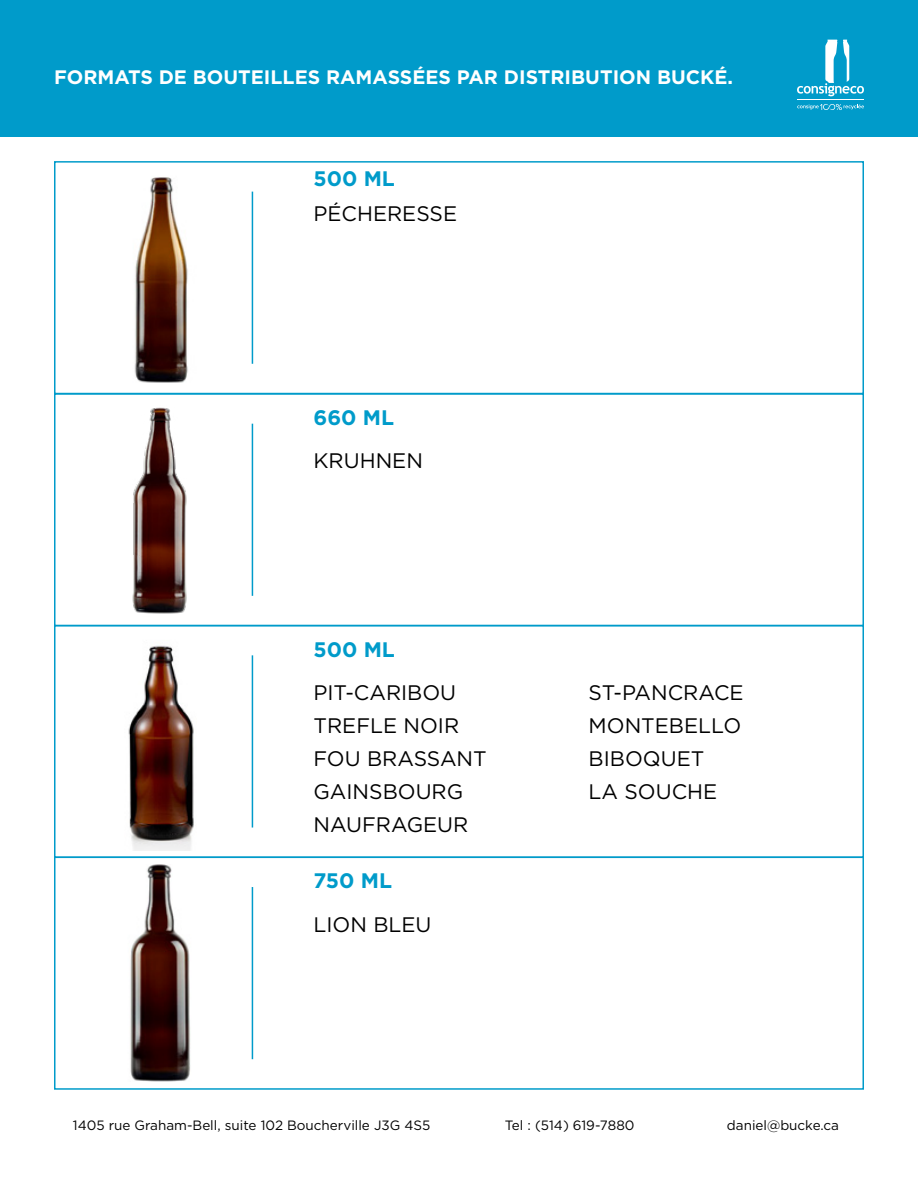
<style>
.page{position:relative;width:918px;height:1188px;background:#fff}
.page>*{position:absolute;margin:0;border:0;box-sizing:border-box;transform-origin:0 0}
.t1{font:21px/33px "Gotham";color:#000}
.t2{font:700 21px "Gotham";color:#009bca}
.t3{font:700 19.5px "Gotham";color:#fff}
.t4{font:13.5px "Gotham";color:#000}
</style>
<div class="page">
<div style="left:0;top:0;width:918px;height:136px;background:#009bca"></div>
<div style="left:54px;top:161px;width:810px;height:233px;border:2px solid #009bca"></div>
<div style="left:54px;top:625px;width:810px;height:233px;border:2px solid #009bca"></div>
<div style="left:54px;top:857px;width:810px;height:233px;border:2px solid #009bca"></div>
<svg style="left:797px;top:40px;width:67px;height:56px"></svg>
<svg style="left:797px;top:104px;width:67px;height:6px"></svg>
<hr style="left:797px;top:99px;width:67px;height:1px;background:#fff">
<img style="left:132px;top:407px;width:55px;height:207px">
<img style="left:134px;top:177px;width:54px;height:206px">
<img style="left:128px;top:645px;width:66px;height:205px">
<img style="left:130px;top:865px;width:61px;height:217px">
<hr style="left:252px;top:424px;width:1px;height:172px;background:#009bca">
<hr style="left:252px;top:192px;width:1px;height:172px;background:#009bca">
<hr style="left:252px;top:655px;width:1px;height:173px;background:#009bca">
<hr style="left:252px;top:887px;width:1px;height:172px;background:#009bca">
<p class="t3" style="left:54px;top:64px;width:681px">FORMATS DE BOUTEILLES RAMASSÉES PAR DISTRIBUTION BUCKÉ.</p>
<p class="t2" style="left:314px;top:165px;width:83px">500 ML</p>
<p class="t1" style="left:314px;top:197px;width:145px">PÉCHERESSE</p>
<p class="t2" style="left:314px;top:404px;width:82px">660 ML</p>
<p class="t1" style="left:314px;top:444px;width:111px">KRUHNEN</p>
<p class="t2" style="left:314px;top:635px;width:83px">500 ML</p>
<p class="t1" style="left:314px;top:676px;width:175px">PIT-CARIBOU<br>TREFLE NOIR<br>FOU BRASSANT<br>GAINSBOURG<br>NAUFRAGEUR</p>
<p class="t2" style="left:314px;top:867px;width:80px">750 ML</p>
<p class="t1" style="left:314px;top:907px;width:120px">LION BLEU</p>
<p class="t1" style="left:589px;top:676px;width:157px">ST-PANCRACE<br>MONTEBELLO<br>BIBOQUET<br>LA SOUCHE</p>
<p class="t4" style="left:73px;top:1117px;width:359px">1405 rue Graham-Bell, suite 102 Boucherville J3G 4S5</p>
<p class="t4" style="left:505px;top:1117px;width:131px">Tel : (514) 619-7880</p>
<p class="t4" style="left:727px;top:1117px;width:114px">daniel@bucke.ca</p>
</div>
